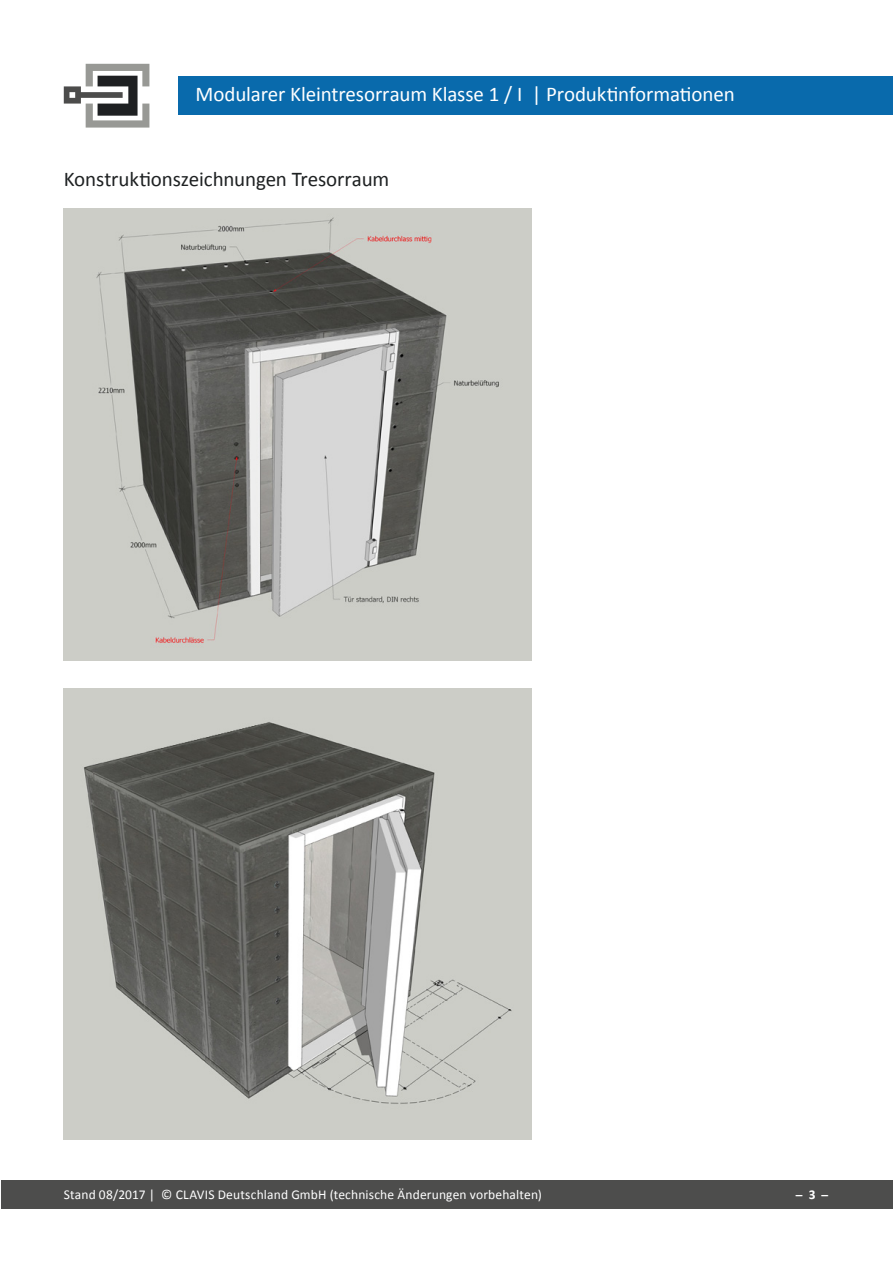
<style>
.page{position:relative;width:893px;height:1263px;background:#fff}
.page>*{position:absolute;margin:0;border:0;box-sizing:border-box;transform-origin:0 0}
.t1{font:21px "Calibri";letter-spacing:-.01em;color:#fff}
.t2{font:21px "Calibri";letter-spacing:-.01em;color:#1e2122}
.t3{font:13.5px "Calibri";letter-spacing:.01em;color:#fff}
.t4{font:700 13.5px "Calibri";color:#fff}
</style>
<div class="page">
<div style="left:1px;top:1181px;width:891px;height:28px;background:#4d4d4c"></div>
<svg style="left:64px;top:64px;width:85px;height:64px"></svg>
<div style="left:179px;top:76px;width:714px;height:38px;background:#096aac"></div>
<img style="left:64px;top:208px;width:467px;height:452px">
<img style="left:64px;top:689px;width:467px;height:450px">
<h1 class="t1" style="left:196px;top:81px;width:541px">Modularer Kleintresorraum Klasse 1 / I | Produktinformationen</h1>
<h1 class="t2" style="left:64px;top:166px;width:327px">Konstruktionszeichnungen Tresorraum</h1>
<p class="t3" style="left:64px;top:1186px;width:480px">Stand 08/2017 | © CLAVIS Deutschland GmbH (technische Änderungen vorbehalten)</p>
<p class="t4" style="left:799px;top:1185px;width:34px">̶ 3 ̶</p>
</div>
